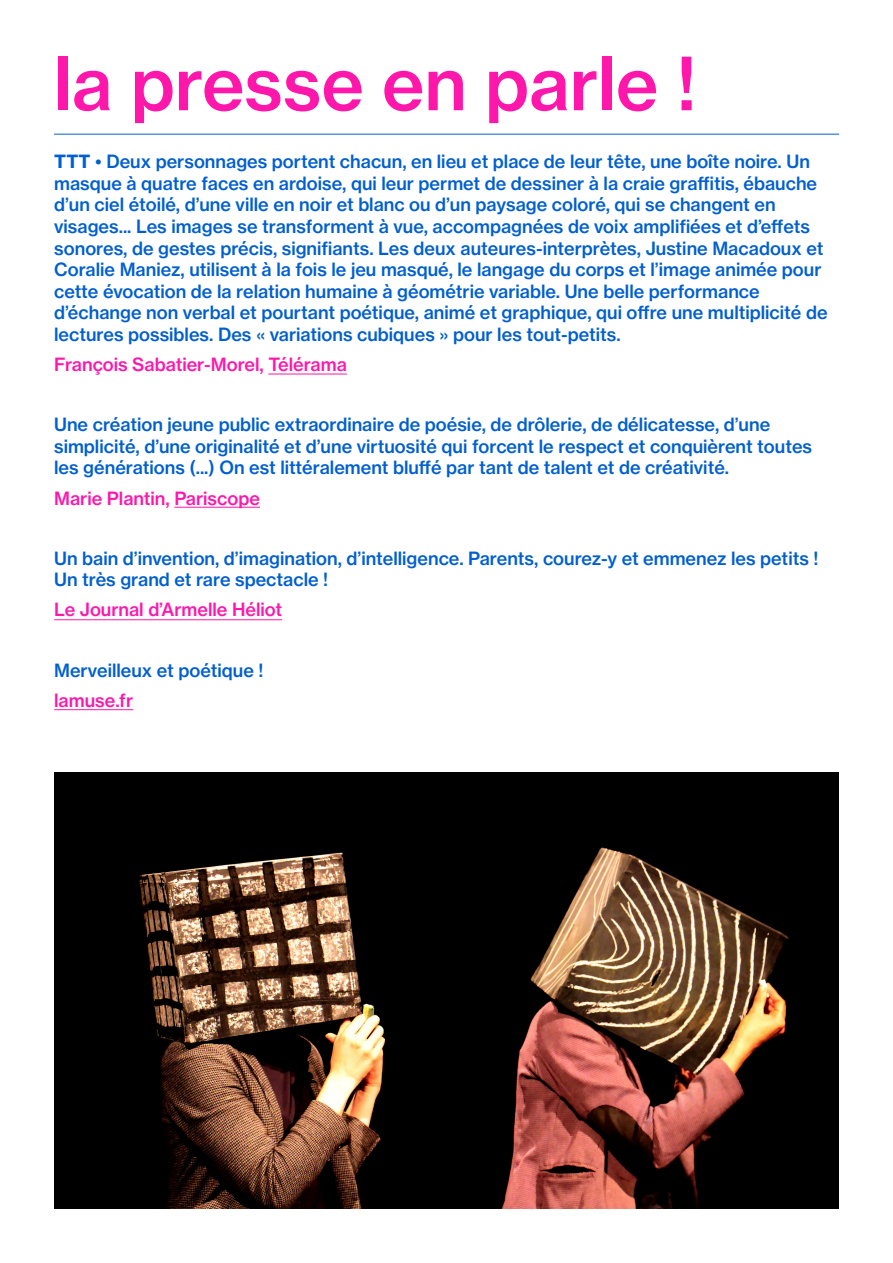
<style>
.page{position:relative;width:893px;height:1263px;background:#fff}
.page>*{position:absolute;margin:0;border:0;box-sizing:border-box;transform-origin:0 0}
._5-vilette_COURANT{font:72px "N Haas Grotesk TX Std 65 Md";color:#ff17ab}
._5-vilette_COURANT-2{font:18px/21.6px "N Haas Grotesk TX Std 65 Md";color:#005fd0}
._5-vilette_COURANT-3{font:18px "N Haas Grotesk TX Std 65 Md";color:#ff17ab}
.s1{font-family:"N Haas Grotesk TX Std 75 Bd"}
</style>
<div class="page">
<hr style="left:268px;top:374px;width:79px;height:1px;background:#ff17ab">
<hr style="left:174px;top:507px;width:86px;height:1px;background:#ff17ab">
<hr style="left:54px;top:619px;width:228px;height:1px;background:#ff17ab">
<hr style="left:54px;top:709px;width:79px;height:1px;background:#ff17ab">
<hr style="left:54px;top:134px;width:785px;height:1px;background:#005fd0">
<img style="left:54px;top:772px;width:785px;height:437px">
<p class="_5-vilette_COURANT" style="left:54px;top:39px;width:644px">la presse en parle !</p>
<p class="_5-vilette_COURANT-2" style="left:54px;top:151px;width:775px"><span class="s1">TTT</span> • Deux personnages portent chacun, en lieu et place de leur tête, une boîte noire. Un masque à quatre faces en ardoise, qui leur permet de dessiner à la craie graffitis, ébauche d’un ciel étoilé, d’une ville en noir et blanc ou d’un paysage coloré, qui se changent en visages... Les images se transforment à vue, accompagnées de voix amplifiées et d’effets sonores, de gestes précis, signifiants. Les deux auteures-interprètes, Justine Macadoux et Coralie Maniez, utilisent à la fois le jeu masqué, le langage du corps et l’image animée pour cette évocation de la relation humaine à géométrie variable. Une belle performance d’échange non verbal et pourtant poétique, animé et graphique, qui offre une multiplicité de lectures possibles. Des « variations cubiques » pour les tout-petits.</p>
<p class="_5-vilette_COURANT-3" style="left:54px;top:353px;width:294px">François Sabatier-Morel, Télérama</p>
<p class="_5-vilette_COURANT-2" style="left:54px;top:414px;width:759px">Une création jeune public extraordinaire de poésie, de drôlerie, de délicatesse, d’une simplicité, d’une originalité et d’une virtuosité qui forcent le respect et conquièrent toutes les générations (...) On est littéralement bluffé par tant de talent et de créativité.</p>
<p class="_5-vilette_COURANT-3" style="left:54px;top:487px;width:207px">Marie Plantin, Pariscope</p>
<p class="_5-vilette_COURANT-2" style="left:54px;top:547px;width:766px">Un bain d’invention, d’imagination, d’intelligence. Parents, courez-y et emmenez les petits !<br>Un très grand et rare spectacle !</p>
<p class="_5-vilette_COURANT-3" style="left:54px;top:599px;width:230px">Le Journal d’Armelle Héliot</p>
<p class="_5-vilette_COURANT-2" style="left:54px;top:659px;width:211px">Merveilleux et poétique !</p>
<p class="_5-vilette_COURANT-3" style="left:54px;top:689px;width:80px">lamuse.fr</p>
</div>
